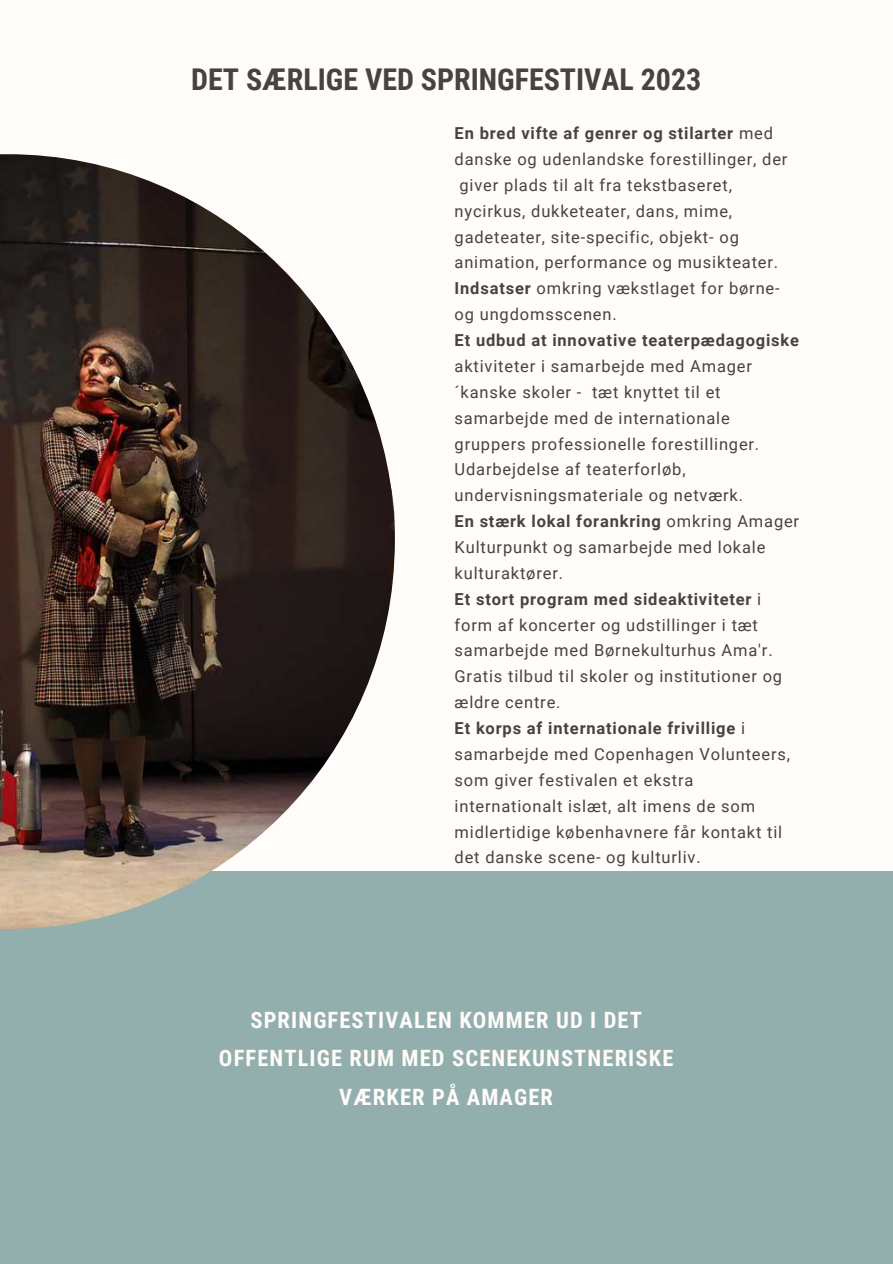
<style>
.page{position:relative;width:893px;height:1264px;background:#fff}
.page>*{position:absolute;margin:0;border:0;box-sizing:border-box;transform-origin:0 0}
.t1{font:700 30px "Roboto Condensed";color:#444440}
.t2{font:700 22.5px/38.2px "Roboto Condensed";letter-spacing:.05em;color:#fffcf9;text-align:center}
.t3{font:16.5px/25.8px "Roboto";letter-spacing:.05em;color:#444440}
.t4{font:700 16.5px "Roboto";letter-spacing:.05em;color:#444440}
.s1{font-weight:700}
</style>
<div class="page">
<div style="left:0;top:0;width:892px;height:1262px;background:#fffcf9"></div>
<div style="left:0;top:871px;width:892px;height:392px;background:#92afae"></div>
<img style="left:0;top:154px;width:395px;height:775px">
<h1 class="t1" style="left:191px;top:58px;width:511px">DET SÆRLIGE VED SPRINGFESTIVAL 2023</h1>
<p class="t3" style="left:454px;top:120px;width:334px"><span class="s1">En bred vifte af genrer og stilarter</span> med danske og udenlandske forestillinger, der giver plads til alt fra tekstbaseret, nycirkus, dukketeater, dans, mime, gadeteater, site-specific, objekt- og animation, performance og musikteater.<br><span class="s1">Indsatser</span> omkring vækstlaget for børne&shy;og ungdomsscenen.</p>
<p class="t4" style="left:454px;top:328px;width:346px">Et udbud at innovative teaterpædagogiske</p>
<p class="t3" style="left:454px;top:352px;width:346px">aktiviteter i samarbejde med Amager ´kanske skoler - tæt knyttet til et samarbejde med de internationale gruppers professionelle forestillinger.<br>Udarbejdelse af teaterforløb, undervisningsmateriale og netværk.<br><span class="s1">En stærk lokal forankring</span> omkring Amager Kulturpunkt og samarbejde med lokale kulturaktører.<br><span class="s1">Et stort program med sideaktiviteter</span> i form af koncerter og udstillinger i tæt samarbejde med Børnekulturhus Ama'r.<br>Gratis tilbud til skoler og institutioner og ældre centre.<br><span class="s1">Et korps af internationale frivillige</span> i samarbejde med Copenhagen Volunteers, som giver festivalen et ekstra internationalt islæt, alt imens de som midlertidige københavnere får kontakt til det danske scene- og kulturliv.</p>
<h2 class="t2" style="left:219px;top:1000px;width:456px">SPRINGFESTIVALEN KOMMER UD I DET<br>OFFENTLIGE RUM MED SCENEKUNSTNERISKE<br>VÆRKER PÅ AMAGER</h2>
</div>
